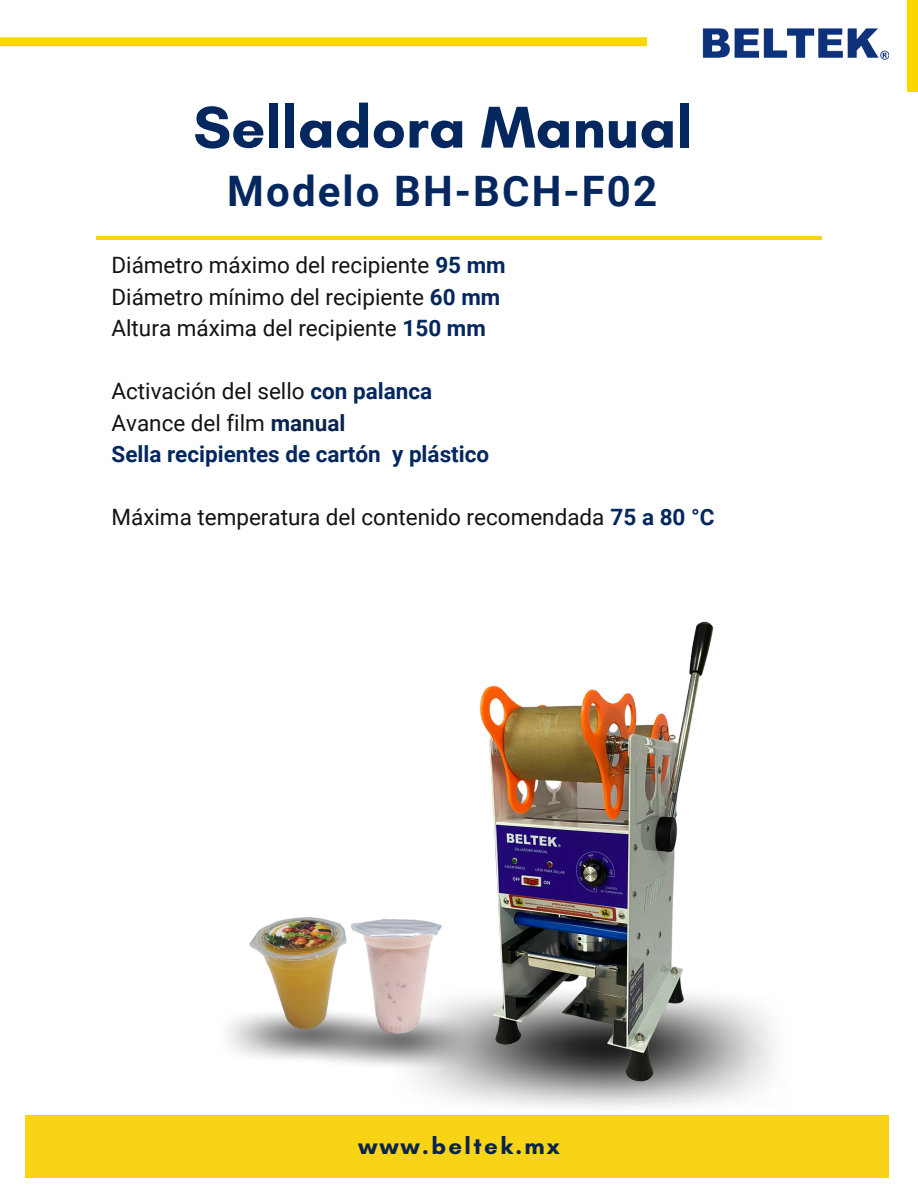
<style>
.page{position:relative;width:918px;height:1188px;background:#fff}
.page>*{position:absolute;margin:0;border:0;box-sizing:border-box;transform-origin:0 0}
.t1{font:700 60px "Glacial Indifference";color:#04275f}
.t2{font:700 42px "Roboto";letter-spacing:.05em;color:#04275f}
.t3{font:700 24px "Glacial Indifference";letter-spacing:.1em;color:#08244b}
.t4{font:22.5px "Roboto";color:#141314}
.t5{font:700 22.5px "Roboto";color:#04275f}
.s1{font-weight:700;color:#04275f}
.s2{font-weight:700;color:#08244b}
</style>
<div class="page">
<hr style="left:96px;top:236px;width:726px;height:3px;background:#f9d315">
<div style="left:26px;top:1115px;width:863px;height:63px;background:#f9d315"></div>
<img style="left:239px;top:917px;width:175px;height:148px">
<img style="left:383px;top:987px;width:391px;height:120px">
<img style="left:702px;top:28px;width:187px;height:32px">
<div style="left:0;top:37px;width:647px;height:9px;background:#fdd600"></div>
<div style="left:907px;top:0;width:11px;height:92px;background:#fdd600"></div>
<img style="left:414px;top:621px;width:349px;height:470px">
<p class="t1" style="left:193px;top:91px;width:501px">Selladora Manual</p>
<p class="t2" style="left:227px;top:167px;width:431px">Modelo BH-BCH-F02</p>
<p class="t4" style="left:112px;top:253px;width:396px">Diámetro máximo del recipiente <span class="s1">95 mm</span></p>
<h1 class="t4" style="left:112px;top:284px;width:390px">Diámetro mínimo del recipiente <span class="s1">60 mm</span></h1>
<h2 class="t4" style="left:112px;top:316px;width:376px">Altura máxima del recipiente <span class="s1">150 mm</span></h2>
<p class="t4" style="left:112px;top:379px;width:322px">Activación del sello <span class="s1">con palanca</span></p>
<p class="t4" style="left:112px;top:410px;width:235px">Avance del film <span class="s2">manual</span></p>
<p class="t5" style="left:112px;top:442px;width:379px">Sella recipientes de cartón y plástico</p>
<p class="t4" style="left:112px;top:505px;width:604px">Máxima temperatura del contenido recomendada <span class="s1">75 a 80 °C</span></p>
<p class="t3" style="left:359px;top:1131px;width:202px">www.beltek.mx</p>
</div>
